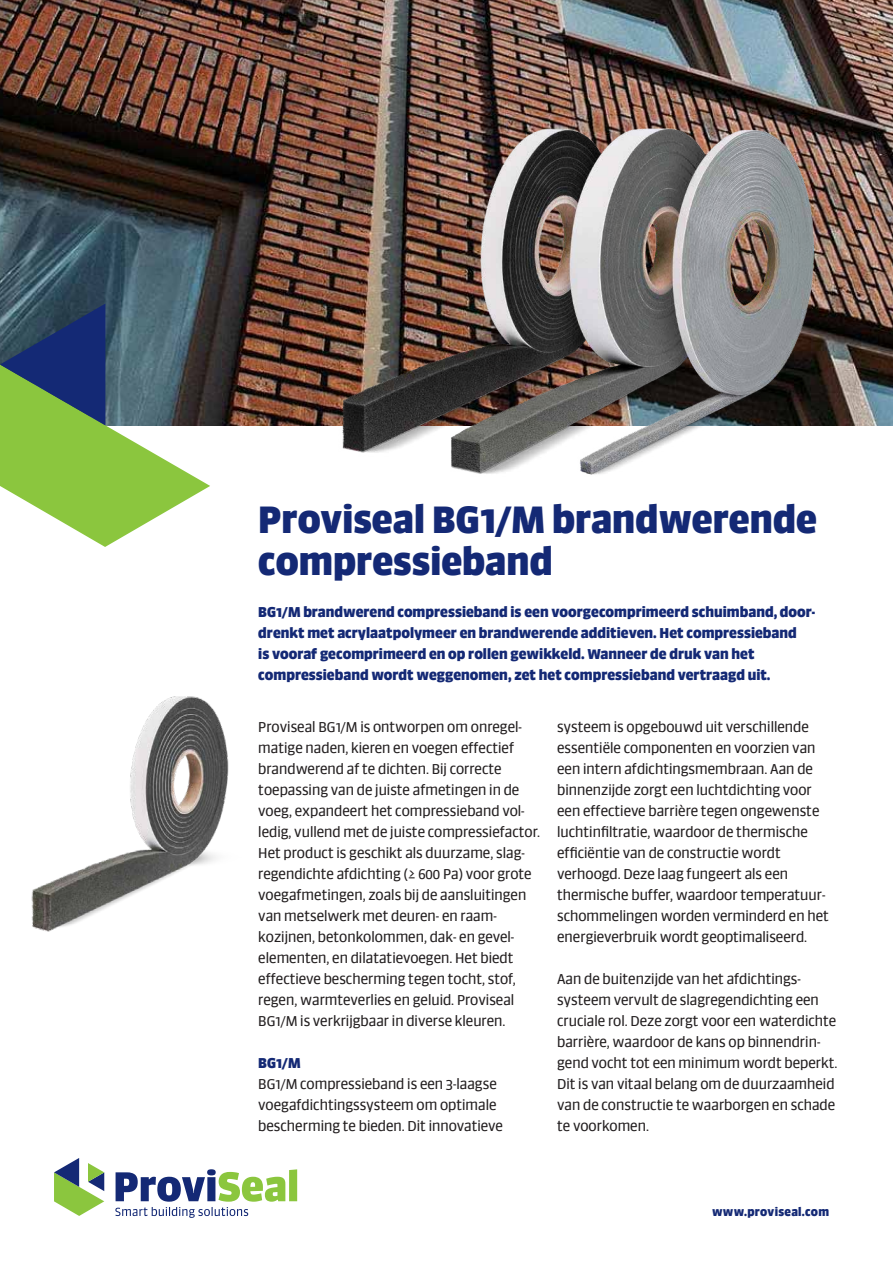
<style>
.page{position:relative;width:893px;height:1263px;background:#fff}
.page>*{position:absolute;margin:0;border:0;box-sizing:border-box;transform-origin:0 0}
.t1{font:900 36px/42px "Sanuk Big Pro";color:#142975}
.t2{font:13.5px/21px "Sanuk Big Pro";color:#231f20}
.t3{font:900 13.5px/21px "Sanuk Big Pro";color:#142975}
.t4{font:900 11.25px "Sanuk Big Pro";letter-spacing:.025em;color:#142975}
</style>
<div class="page">
<img style="left:0;top:0;width:893px;height:425px">
<svg style="left:0;top:303px;width:210px;height:244px"></svg>
<img style="left:31px;top:696px;width:198px;height:236px">
<img style="left:333px;top:95px;width:506px;height:380px">
<svg style="left:115px;top:1169px;width:182px;height:49px"></svg>
<svg style="left:54px;top:1158px;width:50px;height:58px"></svg>
<h1 class="t1" style="left:258px;top:498px;width:560px">Proviseal BG1/M brandwerende compressieband</h1>
<p class="t3" style="left:258px;top:601px;width:558px">BG1/M brandwerend compressieband is een voorgecomprimeerd schuimband, door&shy;drenkt met acrylaatpolymeer en brandwerende additieven. Het compressieband<br>is vooraf gecomprimeerd en op rollen gewikkeld. Wanneer de druk van het compressieband wordt weggenomen, zet het compressieband vertraagd uit.</p>
<p class="t2" style="left:258px;top:716px;width:283px">Proviseal BG1/M is ontworpen om onregel&shy;matige naden, kieren en voegen effectief brandwerend af te dichten. Bij correcte toepassing van de juiste afmetingen in de voeg, expandeert het compressieband vol&shy;ledig, vullend met de juiste compressiefactor.<br>Het product is geschikt als duurzame, slag&shy;regendichte afdichting (≥ 600 Pa) voor grote voegafmetingen, zoals bij de aansluitingen van metselwerk met deuren- en raam&shy;kozijnen, betonkolommen, dak- en gevel&shy;elementen, en dilatatievoegen. Het biedt effectieve bescherming tegen tocht, stof, regen, warmteverlies en geluid. Proviseal BG1/M is verkrijgbaar in diverse kleuren.</p>
<p class="t3" style="left:258px;top:1052px;width:44px">BG1/M</p>
<p class="t2" style="left:258px;top:1073px;width:246px">BG1/M compressieband is een 3-laagse voegafdichtingssysteem om optimale bescherming te bieden. Dit innovatieve</p>
<p class="t2" style="left:557px;top:716px;width:273px">systeem is opgebouwd uit verschillende essentiële componenten en voorzien van een intern afdichtingsmembraan. Aan de binnenzijde zorgt een luchtdichting voor een effectieve barrière tegen ongewenste luchtinfiltratie, waardoor de thermische efficiëntie van de constructie wordt verhoogd. Deze laag fungeert als een thermische buffer, waardoor temperatuur&shy;schommelingen worden verminderd en het energieverbruik wordt geoptimaliseerd.</p>
<p class="t2" style="left:557px;top:969px;width:282px">Aan de buitenzijde van het afdichtings&shy;systeem vervult de slagregendichting een cruciale rol. Deze zorgt voor een waterdichte barrière, waardoor de kans op binnendrin&shy;gend vocht tot een minimum wordt beperkt.<br>Dit is van vitaal belang om de duurzaamheid van de constructie te waarborgen en schade te voorkomen.</p>
<p class="t4" style="left:712px;top:1205px;width:119px">www.proviseal.com</p>
</div>
